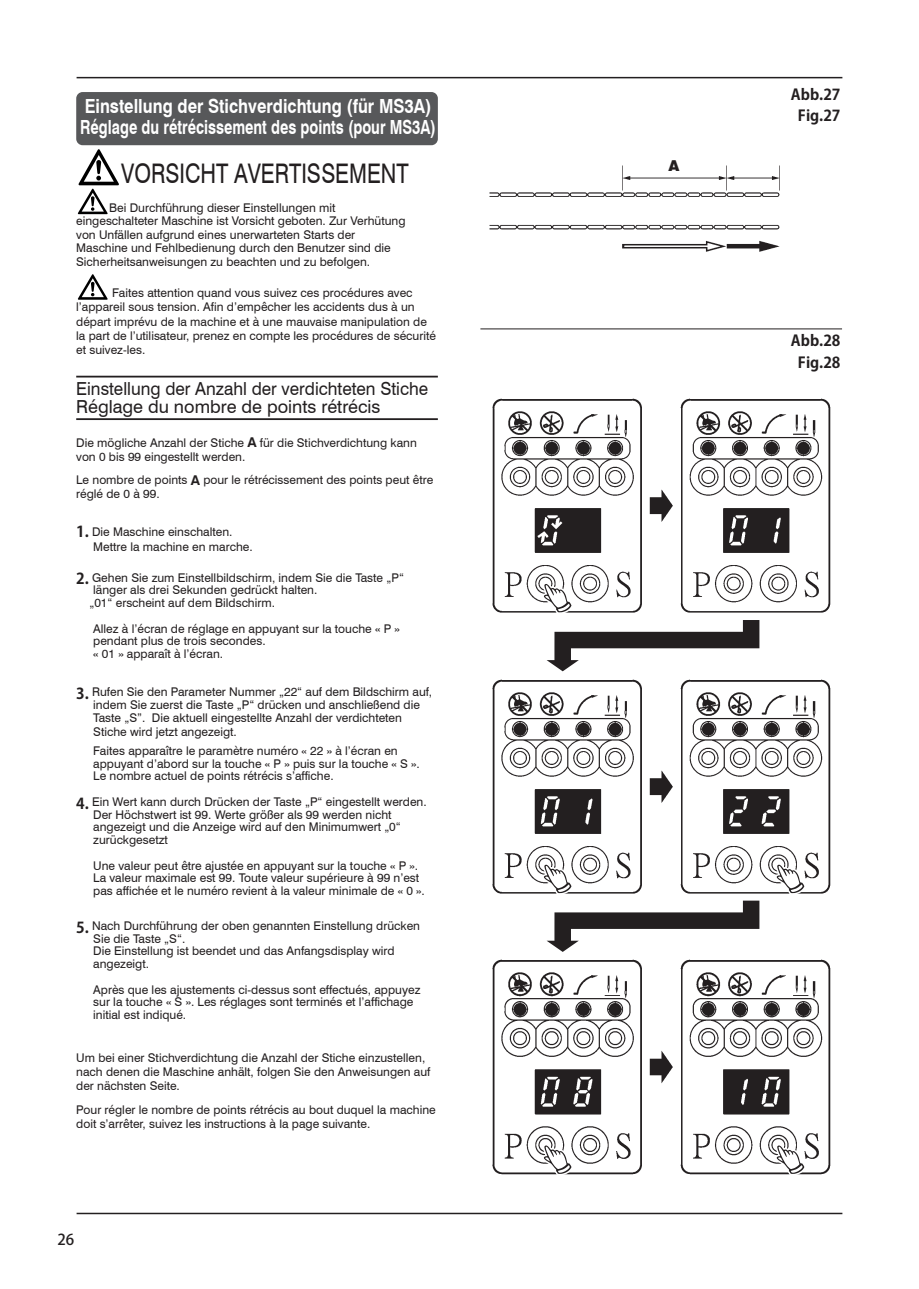
<style>
.page{position:relative;width:919px;height:1289px;background:#fff}
.page>*{position:absolute;margin:0;border:0;box-sizing:border-box;transform-origin:0 0}
.t1{font:27px "Swiss 721 BT";color:#231f20;scale:.8 1}
.t2{font:700 19.5px/21px "Swiss 721 BT";color:#fff;scale:.85 1}
.t3{font:18px/18.8px "Swiss 721 BT";color:#231f20;scale:.95 1}
.t4{font:700 15px/21.3px "Koz Go Std";color:#231f20;text-align:center}
.t5{font:500 15px "Koz Go Std";color:#231f20}
.t6{font:900 15px "Swiss 721 BT";color:#231f20}
.t7{font:12px/12.8px "Swiss 721 BT";color:#231f20}
.s1{font-weight:700;font-size:13.5px}
.s2{font-family:"Koz Go Std";font-weight:700;font-size:15px}
</style>
<div class="page">
<hr style="left:77px;top:77px;width:765px;height:1px;background:#231f20">
<hr style="left:77px;top:1212px;width:765px;height:2px;background:#231f20">
<img style="left:492px;top:398px;width:339px;height:215px">
<img style="left:492px;top:679px;width:339px;height:215px">
<img style="left:492px;top:959px;width:339px;height:216px">
<svg style="left:541px;top:580px;width:218px;height:91px"></svg>
<svg style="left:541px;top:860px;width:218px;height:91px"></svg>
<svg style="left:774px;top:860px;width:33px;height:34px"></svg>
<svg style="left:541px;top:1141px;width:33px;height:34px"></svg>
<svg style="left:774px;top:1141px;width:33px;height:34px"></svg>
<img style="left:489px;top:165px;width:291px;height:87px">
<div style="left:665px;top:157px;width:17px;height:18px;background:#fff;border-radius:50%"></div>
<div style="left:76px;top:92px;width:362px;height:53px;background:#57585a;border-radius:6px"></div>
<hr style="left:480px;top:328px;width:362px;height:1px;background:#231f20">
<hr style="left:76px;top:376px;width:362px;height:1px;background:#231f20">
<hr style="left:76px;top:418px;width:362px;height:2px;background:#231f20">
<svg style="left:78px;top:149px;width:41px;height:65px"></svg>
<svg style="left:78px;top:274px;width:30px;height:26px"></svg>
<h2 class="t2" style="left:80px;top:95px;width:420px">Einstellung der Stichverdichtung (für MS3A)<br>Réglage du rétrécissement des points (pour MS3A)</h2>
<h1 class="t1" style="left:121px;top:156px;width:361px">VORSICHT AVERTISSEMENT</h1>
<p class="t7" style="left:76px;top:200px;width:331px;line-height:13.5px;text-indent:33px">Bei Durchführung dieser Einstellungen mit eingeschalteter Maschine ist Vorsicht geboten. Zur Verhütung von Unfällen aufgrund eines unerwarteten Starts der Maschine und Fehlbedienung durch den Benutzer sind die Sicherheitsanweisungen zu beachten und zu befolgen.</p>
<p class="t7" style="left:76px;top:286px;width:361px;line-height:14.2px;text-indent:36px">Faites attention quand vous suivez ces procédures avec l’appareil sous tension. Afin d’empêcher les accidents dus à un départ imprévu de la machine et à une mauvaise manipulation de la part de l’utilisateur, prenez en compte les procédures de sécurité et suivez-les.</p>
<h3 class="t3" style="left:76px;top:379px;width:372px">Einstellung der Anzahl der verdichteten Stiche<br>Réglage du nombre de points rétrécis</h3>
<p class="t7" style="left:76px;top:435px;width:342px;line-height:14.2px">Die mögliche Anzahl der Stiche <span class="s1">A</span> für die Stichverdichtung kann von 0 bis 99 eingestellt werden.</p>
<p class="t7" style="left:76px;top:472px;width:358px;line-height:14.2px">Le nombre de points <span class="s1">A</span> pour le rétrécissement des points peut être réglé de 0 à 99.</p>
<p class="t7" style="left:93px;top:524px;width:161px;line-height:15px;text-indent:-17px"><span class="s2">1.</span> Die Maschine einschalten.<br>Mettre la machine en marche.</p>
<p class="t7" style="left:76px;top:571px;width:329px"><span class="s2">2.</span> Gehen Sie zum Einstellbildschirm, indem Sie die Taste „P“</p>
<p class="t7" style="left:93px;top:583px;width:226px">länger als drei Sekunden gedrückt halten.</p>
<p class="t7" style="left:89px;top:596px;width:187px">„01“ erscheint auf dem Bildschirm.</p>
<p class="t7" style="left:93px;top:622px;width:308px">Allez à l’écran de réglage en appuyant sur la touche « P » pendant plus de trois secondes.<br>« 01 » apparaît à l’écran.</p>
<p class="t7" style="left:93px;top:685px;width:340px;text-indent:-17px"><span class="s2">3.</span> Rufen Sie den Parameter Nummer „22“ auf dem Bildschirm auf, indem Sie zuerst die Taste „P“ drücken und anschließend die<br>Taste „S”. Die aktuell eingestellte Anzahl der verdichteten</p>
<p class="t7" style="left:93px;top:722px;width:306px;line-height:18.8px">Stiche wird jetzt angezeigt.<br>Faites apparaître le paramètre numéro « 22 » à l’écran en</p>
<p class="t7" style="left:93px;top:757px;width:328px">appuyant d’abord sur la touche « P » puis sur la touche « S ».<br>Le nombre actuel de points rétrécis s’affiche.</p>
<p class="t7" style="left:93px;top:795px;width:335px;text-indent:-17px"><span class="s2">4.</span> Ein Wert kann durch Drücken der Taste „P“ eingestellt werden.<br>Der Höchstwert ist 99. Werte größer als 99 werden nicht angezeigt und die Anzeige wird auf den Minimumwert „0“ zurückgesetzt</p>
<p class="t7" style="left:93px;top:859px;width:333px">Une valeur peut être ajustée en appuyant sur la touche « P ».<br>La valeur maximale est 99. Toute valeur supérieure à 99 n’est pas affichée et le numéro revient à la valeur minimale de « 0 ».</p>
<p class="t7" style="left:93px;top:919px;width:328px;text-indent:-17px"><span class="s2">5.</span> Nach Durchführung der oben genannten Einstellung drücken Sie die Taste „S“.<br>Die Einstellung ist beendet und das Anfangsdisplay wird angezeigt.</p>
<p class="t7" style="left:93px;top:982px;width:329px">Après que les ajustements ci-dessus sont effectués, appuyez sur la touche « S ». Les réglages sont terminés et l’affichage initial est indiqué.</p>
<p class="t7" style="left:76px;top:1050px;width:355px;line-height:14.2px">Um bei einer Stichverdichtung die Anzahl der Stiche einzustellen, nach denen die Maschine anhält, folgen Sie den Anweisungen auf der nächsten Seite.</p>
<p class="t7" style="left:76px;top:1102px;width:361px;line-height:14.2px">Pour régler le nombre de points rétrécis au bout duquel la machine doit s’arrêter, suivez les instructions à la page suivante.</p>
<p class="t5" style="left:57px;top:1230px;width:18px">26</p>
<p class="t6" style="left:668px;top:157px;width:13px">A</p>
<p class="t4" style="left:790px;top:84px;width:51px">Abb.27<br>Fig.27</p>
<p class="t4" style="left:790px;top:331px;width:51px">Abb.28<br>Fig.28</p>
</div>
